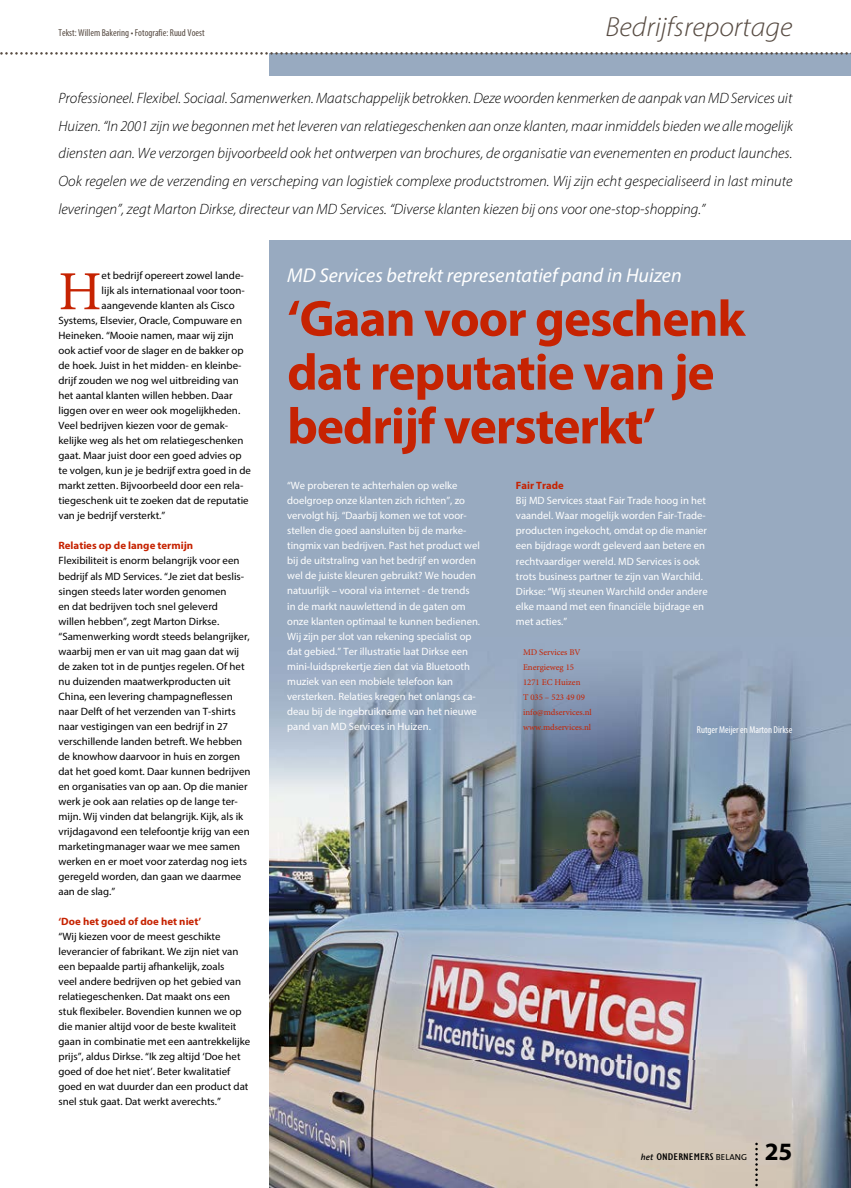
<style>
.page{position:relative;width:851px;height:1188px;background:#fff}
.page>*{position:absolute;margin:0;border:0;box-sizing:border-box;transform-origin:0 0}
.t1{font:55.12px "Minion Pro";color:#c62302}
.t2{font:700 51.25px/53.8px "Myriad Pro";letter-spacing:-.02em;color:#c62302}
.t3{font:italic 300 27.75px "Myriad Pro";color:#574b42;scale:1.05 1}
.t4{font:700 25px "Myriad Pro";color:#000}
.t5{font:italic 20px "Myriad Pro";color:#fff}
.t6{font:italic 300 15px/27.5px "Myriad Pro";color:#000;text-align:justify}
.t7{font:10.62px/15px "Myriad Pro";color:#000}
.t8{font:10.62px/15px "Myriad Pro";color:#fff}
.t9{font:700 10.62px "Myriad Pro";color:#c62302}
.t10{font:condensed 10px "Myriad Pro";color:#574b42}
.t11{font:condensed 10px "Myriad Pro";color:#fff}
.t12{font:condensed 10px "Gill Sans Std";color:#000;scale:1.35 1}
.t13{font:8.75px/15px "Minion Pro";color:#c62302}
.s1{font-family:"The Sans";font-weight:600;font-style:italic;font-stretch:normal;font-size:8.75px}
.s2{font-family:"The Sans";font-stretch:normal;font-size:8.75px}
</style>
<div class="page">
<div style="left:269px;top:53px;width:581px;height:1134px;background:#98aac0"></div>
<img style="left:269px;top:664px;width:581px;height:523px">
<div style="left:40px;top:76px;width:810px;height:163px;background:#fff"></div>
<svg style="left:755px;top:1142px;width:2px;height:46px"></svg>
<svg style="left:0;top:52px;width:848px;height:3px"></svg>
<p class="t10" style="left:58px;top:26px;width:148px">Tekst: Willem Bakering • Fotografie: Ruud Voest</p>
<h3 class="t3" style="left:605px;top:10px;width:180px">Bedrijfsreportage</h3>
<p class="t6" style="left:58px;top:85px;width:736px">Professioneel. Flexibel. Sociaal. Samenwerken. Maatschappelijk betrokken. Deze woorden kenmerken de aanpak van MD Services uit Huizen. “In 2001 zijn we begonnen met het leveren van relatiegeschenken aan onze klanten, maar inmiddels bieden we alle mogelijk diensten aan. We verzorgen bijvoorbeeld ook het ontwerpen van brochures, de organisatie van evenementen en product launches.<br>Ook regelen we de verzending en verscheping van logistiek complexe productstromen. Wij zijn echt gespecialiseerd in last minute leveringen”, zegt Marton Dirkse, directeur van MD Services. “Diverse klanten kiezen bij ons voor one-stop-shopping.”</p>
<h1 class="t1" style="left:58px;top:258px;width:45px">H</h1>
<p class="t7" style="left:102px;top:268px;width:144px">et bedrijf opereert zowel lande-</p>
<p class="t7" style="left:102px;top:283px;width:145px">lijk als internationaal voor toon-</p>
<p class="t7" style="left:102px;top:298px;width:134px">aangevende klanten als Cisco</p>
<p class="t7" style="left:58px;top:313px;width:185px">Systems, Elsevier, Oracle, Compuware en</p>
<p class="t7" style="left:58px;top:328px;width:177px">Heineken. “Mooie namen, maar wij zijn</p>
<p class="t7" style="left:58px;top:343px;width:187px">ook actief voor de slager en de bakker op</p>
<p class="t7" style="left:58px;top:358px;width:184px">de hoek. Juist in het midden- en kleinbe-</p>
<p class="t7" style="left:58px;top:373px;width:182px">drijf zouden we nog wel uitbreiding van</p>
<p class="t7" style="left:58px;top:388px;width:176px">het aantal klanten willen hebben. Daar</p>
<p class="t7" style="left:58px;top:403px;width:183px">liggen over en weer ook mogelijkheden.</p>
<p class="t7" style="left:58px;top:418px;width:171px">Veel bedrijven kiezen voor de gemak-</p>
<p class="t7" style="left:58px;top:433px;width:186px">kelijke weg als het om relatiegeschenken</p>
<p class="t7" style="left:58px;top:448px;width:185px">gaat. Maar juist door een goed advies op</p>
<p class="t7" style="left:58px;top:463px;width:194px">te volgen, kun je je bedrijf extra goed in de</p>
<p class="t7" style="left:58px;top:478px;width:186px">markt zetten. Bijvoorbeeld door een rela-</p>
<p class="t7" style="left:58px;top:493px;width:192px">tiegeschenk uit te zoeken dat de reputatie</p>
<p class="t7" style="left:58px;top:508px;width:108px">van je bedrijf versterkt.”</p>
<p class="t9" style="left:58px;top:539px;width:136px">Relaties op de lange termijn</p>
<p class="t7" style="left:58px;top:553px;width:194px">Flexibiliteit is enorm belangrijk voor een bedrijf als MD Services. “Je ziet dat beslis&shy;singen steeds later worden genomen<br>en dat bedrijven toch snel geleverd<br>willen hebben”, zegt Marton Dirkse. “Samenwerking wordt steeds belangrijker, waarbij men er van uit mag gaan dat wij de zaken tot in de puntjes regelen. Of het nu duizenden maatwerkproducten uit China, een levering champagneflessen naar Delft of het verzenden van T-shirts naar vestigingen van een bedrijf in 27 verschillende landen betreft. We hebben de knowhow daarvoor in huis en zorgen dat het goed komt. Daar kunnen bedrijven en organisaties van op aan. Op die manier werk je ook aan relaties op de lange ter&shy;mijn. Wij vinden dat belangrijk. Kijk, als ik vrijdagavond een telefoontje krijg van een marketingmanager waar we mee samen werken en er moet voor zaterdag nog iets geregeld worden, dan gaan we daarmee aan de slag.”</p>
<p class="t9" style="left:58px;top:914px;width:144px">‘Doe het goed of doe het niet’</p>
<p class="t7" style="left:58px;top:928px;width:193px">“Wij kiezen voor de meest geschikte leverancier of fabrikant. We zijn niet van een bepaalde partij afhankelijk, zoals<br>veel andere bedrijven op het gebied van relatiegeschenken. Dat maakt ons een stuk flexibeler. Bovendien kunnen we op die manier altijd voor de beste kwaliteit gaan in combinatie met een aantrekkelijke prijs”, aldus Dirkse. “Ik zeg altijd ‘Doe het goed of doe het niet’. Beter kwalitatief goed en wat duurder dan een product dat snel stuk gaat. Dat werkt averechts.”</p>
<h3 class="t5" style="left:287px;top:263px;width:396px">MD Services betrekt representatief pand in Huizen</h3>
<h2 class="t2" style="left:287px;top:290px;width:459px">‘Gaan voor geschenk dat reputatie van je bedrijf versterkt’</h2>
<p class="t8" style="left:287px;top:478px;width:194px">“We proberen te achterhalen op welke doelgroep onze klanten zich richten”, zo vervolgt hij. “Daarbij komen we tot voor&shy;stellen die goed aansluiten bij de marke&shy;tingmix van bedrijven. Past het product wel bij de uitstraling van het bedrijf en worden wel de juiste kleuren gebruikt? We houden natuurlijk – vooral via internet - de trends in de markt nauwlettend in de gaten om onze klanten optimaal te kunnen bedienen.<br>Wij zijn per slot van rekening specialist op dat gebied.” Ter illustratie laat Dirkse een mini-luidsprekertje zien dat via Bluetooth muziek van een mobiele telefoon kan versterken. Relaties kregen het onlangs ca&shy;deau bij de ingebruikname van het nieuwe pand van MD Services in Huizen.</p>
<p class="t9" style="left:516px;top:479px;width:49px">Fair Trade</p>
<p class="t8" style="left:516px;top:493px;width:193px">Bij MD Services staat Fair Trade hoog in het vaandel. Waar mogelijk worden Fair-Trade&shy;producten ingekocht, omdat op die manier een bijdrage wordt geleverd aan betere en rechtvaardiger wereld. MD Services is ook trots business partner te zijn van Warchild.<br>Dirkse: “Wij steunen Warchild onder andere elke maand met een financiële bijdrage en met acties.”</p>
<p class="t13" style="left:523px;top:644px;width:70px">MD Services BV<br>Energieweg 15<br>1271 EC Huizen<br>T 035 – 523 49 09 info@mdservices.nl www.mdservices.nl</p>
<p class="t11" style="left:696px;top:723px;width:97px">Rutger Meijer en Marton Dirkse</p>
<p class="t12" style="left:640px;top:1151px;width:80px"><span class="s1">het</span> ONDERNEMERS <span class="s2">BELANG</span></p>
<h3 class="t4" style="left:764px;top:1135px;width:29px">25</h3>
</div>
